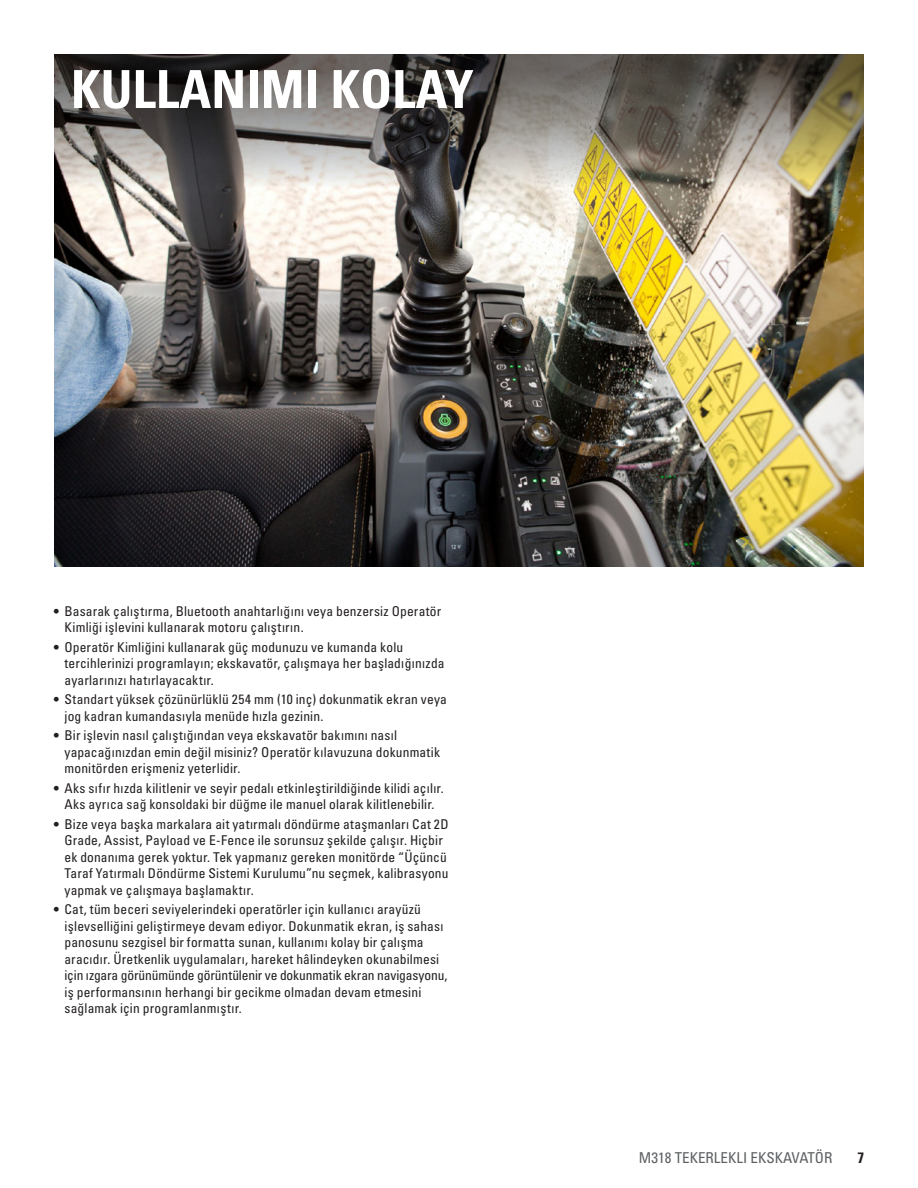
<style>
.page{position:relative;width:918px;height:1188px;background:#fff}
.page>*{position:absolute;margin:0;border:0;box-sizing:border-box;transform-origin:0 0}
.t1{font:52.5px "Univers LTCYR 67 Bold Cond";color:#fff}
.t2{font:condensed 15px "Univers LTCYR 57";color:#5d6163}
.t3{font:15px "Univers LTCYR 67 Bold Cond";color:#231f20}
.t4{font:condensed 13.5px/16.5px "Univers LTCYR 57";letter-spacing:.015em;color:#231f20}
</style>
<div class="page">
<img style="left:54px;top:396px;width:810px;height:171px">
<img style="left:54px;top:54px;width:810px;height:342px">
<h1 class="t1" style="left:71px;top:57px;width:404px">KULLANIMI KOLAY</h1>
<p class="t4" style="left:65px;top:602px;width:378px;text-indent:-11px">• Basarak çalıştırma, Bluetooth anahtarlığını veya benzersiz Operatör<br>Kimliği işlevini kullanarak motoru çalıştırın.</p>
<p class="t4" style="left:65px;top:638px;width:382px;text-indent:-11px">• Operatör Kimliğini kullanarak güç modunuzu ve kumanda kolu tercihlerinizi programlayın; ekskavatör, çalışmaya her başladığınızda ayarlarınızı hatırlayacaktır.</p>
<p class="t4" style="left:65px;top:691px;width:384px;text-indent:-11px">• Standart yüksek çözünürlüklü 254 mm (10 inç) dokunmatik ekran veya jog kadran kumandasıyla menüde hızla gezinin.</p>
<p class="t4" style="left:65px;top:727px;width:377px;text-indent:-11px">• Bir işlevin nasıl çalıştığından veya ekskavatör bakımını nasıl yapacağınızdan emin değil misiniz? Operatör kılavuzuna dokunmatik monitörden erişmeniz yeterlidir.</p>
<p class="t4" style="left:54px;top:779px;width:391px;text-align:center">• Aks sıfır hızda kilitlenir ve seyir pedalı etkinleştirildiğinde kilidi açılır.<br>Aks ayrıca sağ konsoldaki bir düğme ile manuel olarak kilitlenebilir.</p>
<p class="t4" style="left:65px;top:815px;width:386px;text-indent:-11px">• Bize veya başka markalara ait yatırmalı döndürme ataşmanları Cat 2D Grade, Assist, Payload ve E-Fence ile sorunsuz şekilde çalışır. Hiçbir ek donanıma gerek yoktur. Tek yapmanız gereken monitörde “Üçüncü Taraf Yatırmalı Döndürme Sistemi Kurulumu”nu seçmek, kalibrasyonu yapmak ve çalışmaya başlamaktır.</p>
<p class="t4" style="left:65px;top:901px;width:384px;text-indent:-11px">• Cat, tüm beceri seviyelerindeki operatörler için kullanıcı arayüzü işlevselliğini geliştirmeye devam ediyor. Dokunmatik ekran, iş sahası panosunu sezgisel bir formatta sunan, kullanımı kolay bir çalışma aracıdır. Üretkenlik uygulamaları, hareket hâlindeyken okunabilmesi için ızgara görünümünde görüntülenir ve dokunmatik ekran navigasyonu, iş performansının herhangi bir gecikme olmadan devam etmesini sağlamak için programlanmıştır.</p>
<p class="t2" style="left:639px;top:1148px;width:195px">M318 TEKERLEKLI EKSKAVATÖR</p>
<p class="t3" style="left:857px;top:1148px;width:8px">7</p>
</div>
